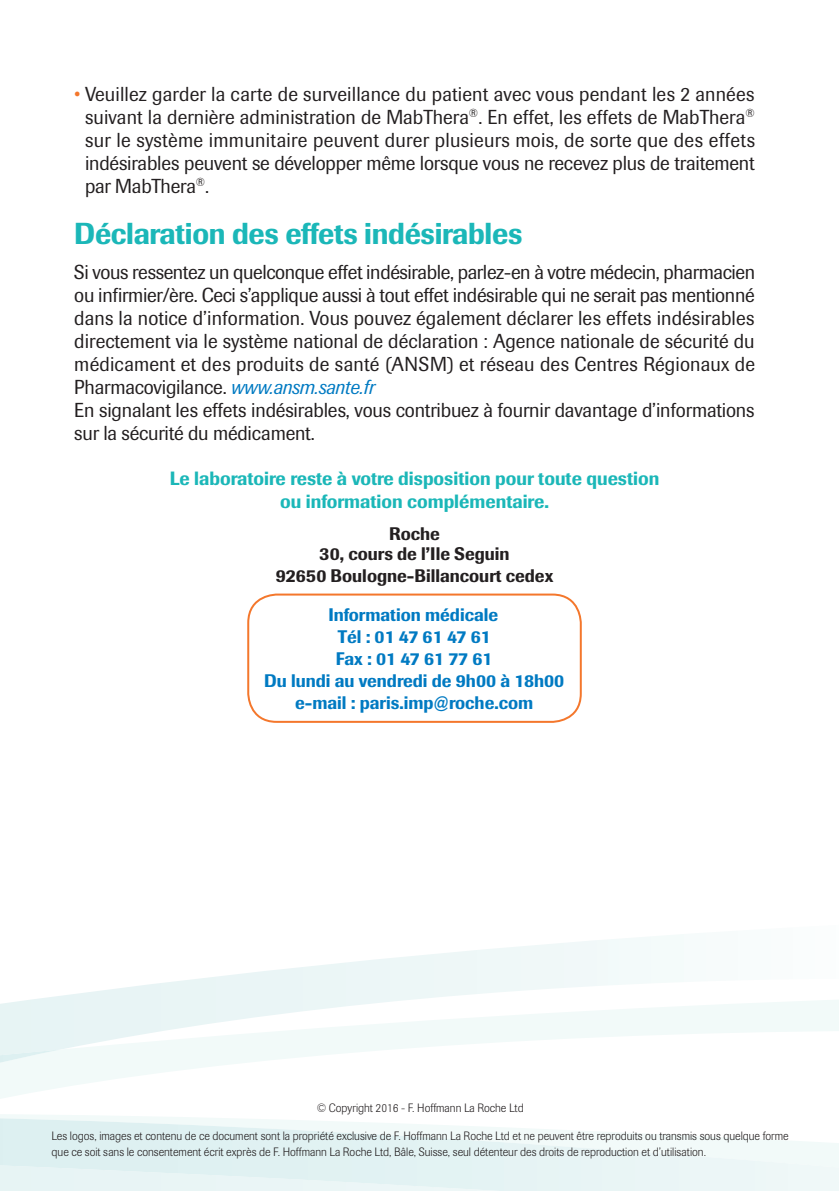
<style>
.page{position:relative;width:839px;height:1191px;background:#fff}
.page>*{position:absolute;margin:0;border:0;box-sizing:border-box;transform-origin:0 0}
.t1{font:500 30px "Imago";letter-spacing:-.01em;color:#1bb7b8;scale:.96 1}
.t2{font:20px/23px "Imago";letter-spacing:-.01em;color:#231f20;text-align:justify;scale:.96 1}
.t3{font:500 19px/23px "Imago";color:#1bb7b8;text-align:center;scale:.96 1}
.t4{font:500 18px/22px "Imago";color:#007ac2;text-align:center;scale:.96 1}
.t5{font:500 18px/20px "Imago";color:#231f20;text-align:center;scale:.96 1}
.t6{font:300 12px/16px "Imago";color:#231f20;scale:.96 1}
.s1{color:#f4772c}
.s2{font-style:italic;color:#007ac2}
</style>
<div class="page">
<svg style="left:46px;top:934px;width:638px;height:64px"></svg>
<svg style="left:0;top:998px;width:839px;height:51px"></svg>
<div style="left:247px;top:593px;width:335px;height:130px;border:2px solid #f4772c;border-radius:28px"></div>
<p class="t2" style="left:85px;top:82px;width:699px;text-indent:-11px"><span class="s1">•</span> Veuillez garder la carte de surveillance du patient avec vous pendant les 2 années suivant la dernière administration de MabThera<sup>®</sup>. En effet, les effets de MabThera<sup>® </sup>sur le système immunitaire peuvent durer plusieurs mois, de sorte que des effets indésirables peuvent se développer même lorsque vous ne recevez plus de traitement par MabThera<sup>®</sup>.</p>
<h1 class="t1" style="left:74px;top:216px;width:468px">Déclaration des effets indésirables</h1>
<p class="t2" style="left:74px;top:260px;width:711px;text-align:left">Si vous ressentez un quelconque effet indésirable, parlez-en à votre médecin, pharmacien ou infirmier/ère. Ceci s’applique aussi à tout effet indésirable qui ne serait pas mentionné dans la notice d’information. Vous pouvez également déclarer les effets indésirables directement via le système national de déclaration : Agence nationale de sécurité du médicament et des produits de santé (ANSM) et réseau des Centres Régionaux de Pharmacovigilance. <span class="s2">www.ansm.sante.fr<br></span>En signalant les effets indésirables, vous contribuez à fournir davantage d’informations sur la sécurité du médicament.</p>
<p class="t3" style="left:170px;top:467px;width:511px">Le laboratoire reste à votre disposition pour toute question ou information complémentaire.</p>
<p class="t5" style="left:319px;top:523px;width:200px">Roche<br>30, cours de l’Ile Seguin</p>
<p class="t5" style="left:276px;top:565px;width:291px">92650 Boulogne-Billancourt cedex</p>
<p class="t4" style="left:264px;top:604px;width:314px">Information médicale<br>Tél : 01 47 61 47 61<br>Fax : 01 47 61 77 61<br>Du lundi au vendredi de 9h00 à 18h00 e-mail : paris.imp@roche.com</p>
<p class="t6" style="left:317px;top:1100px;width:217px">© Copyright 2016 - F. Hoffmann La Roche Ltd</p>
<p class="t6" style="left:52px;top:1128px;width:769px">Les logos, images et contenu de ce document sont la propriété exclusive de F. Hoffmann La Roche Ltd et ne peuvent être reproduits ou transmis sous quelque forme que ce soit sans le consentement écrit exprès de F. Hoffmann La Roche Ltd, Bâle, Suisse, seul détenteur des droits de reproduction et d’utilisation.</p>
</div>
